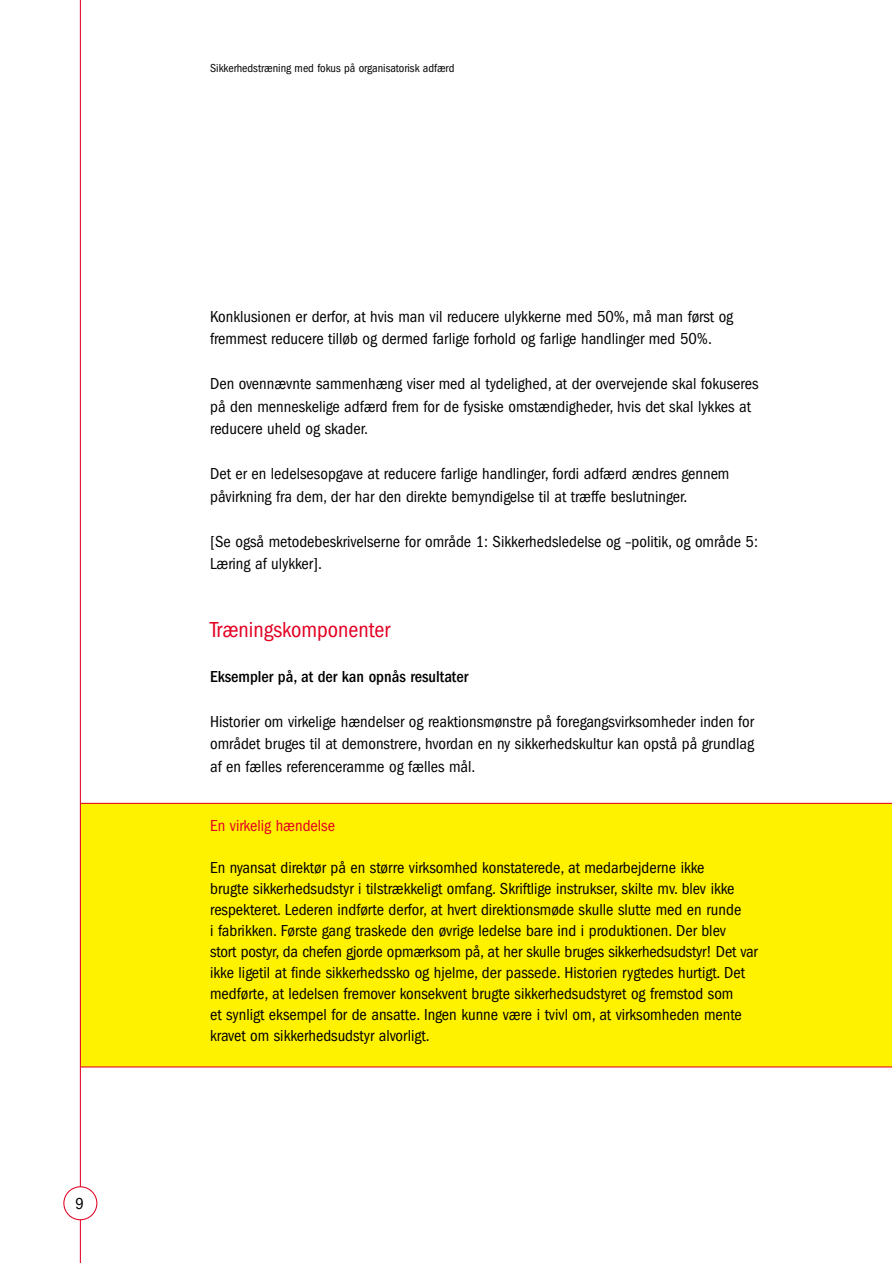
<style>
.page{position:relative;width:893px;height:1263px;background:#fff}
.page>*{position:absolute;margin:0;border:0;box-sizing:border-box;transform-origin:0 0}
.t1{font:condensed 22.5px "Franklin Gothic";color:#e30023}
.t2{font:condensed 16.5px/21px "Franklin Gothic";color:#000}
.t3{font:500 condensed 16.5px "Franklin Gothic";color:#000}
.t4{font:condensed 16.5px "Franklin Gothic";color:#e30023}
.t5{font:condensed 12px "Franklin Gothic";color:#000}
</style>
<div class="page">
<div style="left:80px;top:803px;width:811px;height:264px;background:#fff200"></div>
<hr style="left:80px;top:0;width:1px;height:1263px;background:#e30023">
<div style="left:64px;top:1187px;width:33px;height:33px;background:#fff;border-radius:50%"></div>
<div style="left:63px;top:1186px;width:34px;height:34px;border:1px solid #e30023;border-radius:50%"></div>
<hr style="left:80px;top:803px;width:811px;height:1px;background:#e30023">
<hr style="left:80px;top:1066px;width:811px;height:2px;background:#e30023">
<p class="t2" style="left:75px;top:1194px;width:10px">9</p>
<p class="t5" style="left:210px;top:64px;width:246px">Sikkerhedstræning med fokus på organisatorisk adfærd</p>
<p class="t2" style="left:210px;top:307px;width:524px;line-height:22.5px">Konklusionen er derfor, at hvis man vil reducere ulykkerne med 50%, må man først og fremmest reducere tilløb og dermed farlige forhold og farlige handlinger med 50%.</p>
<p class="t2" style="left:210px;top:374px;width:550px;line-height:22.5px">Den ovennævnte sammenhæng viser med al tydelighed, at der overvejende skal fokuseres på den menneskelige adfærd frem for de fysiske omstændigheder, hvis det skal lykkes at reducere uheld og skader.</p>
<p class="t2" style="left:210px;top:464px;width:521px;line-height:22.5px">Det er en ledelsesopgave at reducere farlige handlinger, fordi adfærd ændres gennem påvirkning fra dem, der har den direkte bemyndigelse til at træffe beslutninger.</p>
<p class="t2" style="left:210px;top:532px;width:549px;line-height:22.5px">[Se også metodebeskrivelserne for område 1: Sikkerhedsledelse og –politik, og område 5:<br>Læring af ulykker].</p>
<h1 class="t1" style="left:210px;top:622px;width:182px">Træningskomponenter</h1>
<p class="t3" style="left:210px;top:671px;width:260px">Eksempler på, at der kan opnås resultater</p>
<p class="t2" style="left:210px;top:712px;width:545px;line-height:22.5px;text-align:justify">Historier om virkelige hændelser og reaktionsmønstre på foregangsvirksomheder inden for området bruges til at demonstrere, hvordan en ny sikkerhedskultur kan opstå på grundlag af en fælles referenceramme og fælles mål.</p>
<p class="t4" style="left:210px;top:820px;width:126px">En virkelig hændelse</p>
<p class="t2" style="left:210px;top:859px;width:549px">En nyansat direktør på en større virksomhed konstaterede, at medarbejderne ikke<br>brugte sikkerhedsudstyr i tilstrækkeligt omfang. Skriftlige instrukser, skilte mv. blev ikke respekteret. Lederen indførte derfor, at hvert direktionsmøde skulle slutte med en runde<br>i fabrikken. Første gang traskede den øvrige ledelse bare ind i produktionen. Der blev<br>stort postyr, da chefen gjorde opmærksom på, at her skulle bruges sikkerhedsudstyr! Det var ikke ligetil at finde sikkerhedssko og hjelme, der passede. Historien rygtedes hurtigt. Det medførte, at ledelsen fremover konsekvent brugte sikkerhedsudstyret og fremstod som<br>et synligt eksempel for de ansatte. Ingen kunne være i tvivl om, at virksomheden mente kravet om sikkerhedsudstyr alvorligt.</p>
</div>
